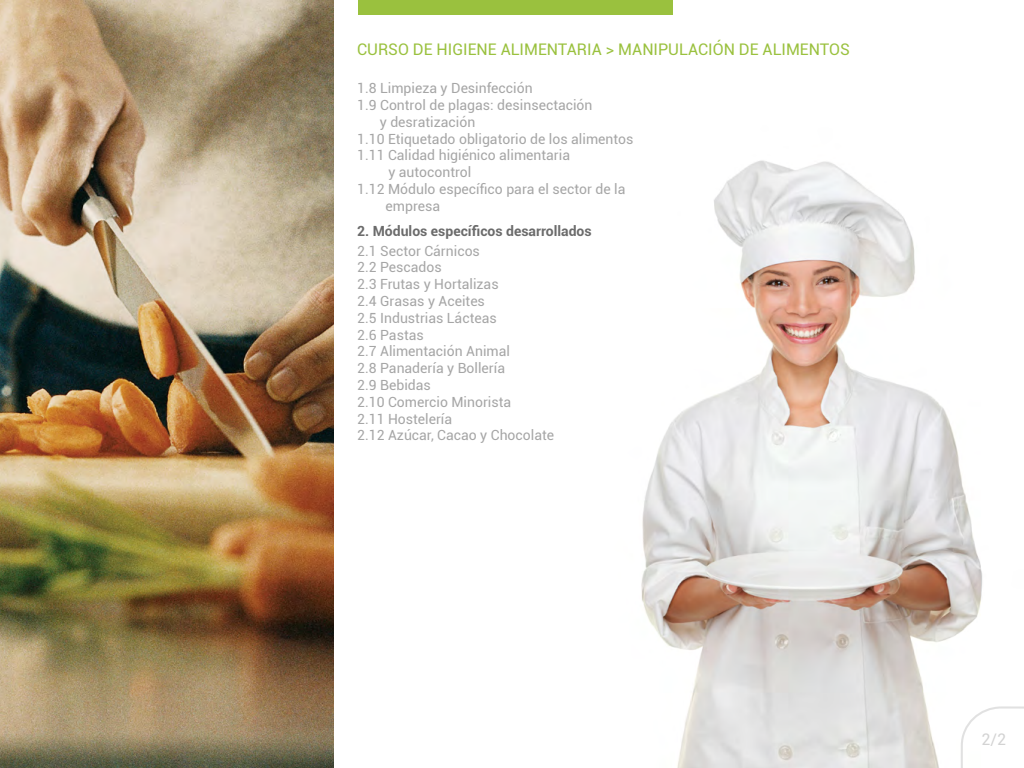
<style>
.page{position:relative;width:1024px;height:768px;background:#fff}
.page>*{position:absolute;margin:0;border:0;box-sizing:border-box;transform-origin:0 0}
.t1{font:16px "Roboto";color:#9ac13e}
.t2{font:16px "Roboto";color:#d3d3d3}
.t3{font:14px/16.8px "Roboto";color:#a6a6a6}
.t4{font:700 14px "Roboto";color:#6b6b6b}
</style>
<div class="page">
<img style="left:641px;top:160px;width:341px;height:608px">
<div style="left:358px;top:0;width:315px;height:14px;background:#9ac13e"></div>
<img style="left:0;top:0;width:334px;height:768px">
<svg style="left:960px;top:705px;width:64px;height:63px"></svg>
<p class="t1" style="left:357px;top:38px;width:494px">CURSO DE HIGIENE ALIMENTARIA &gt; MANIPULACIÓN DE ALIMENTOS</p>
<p class="t3" style="left:357px;top:79px;width:177px">1.8 Limpieza y Desinfección</p>
<p class="t3" style="left:357px;top:96px;width:237px">1.9 Control de plagas: desinsectación</p>
<p class="t3" style="left:380px;top:113px;width:97px">y desratización</p>
<p class="t3" style="left:357px;top:130px;width:278px">1.10 Etiquetado obligatorio de los alimentos</p>
<p class="t3" style="left:357px;top:146px;width:214px">1.11 Calidad higiénico alimentaria</p>
<p class="t3" style="left:388px;top:163px;width:85px">y autocontrol</p>
<p class="t3" style="left:357px;top:180px;width:270px">1.12 Módulo específico para el sector de la</p>
<p class="t3" style="left:386px;top:197px;width:56px">empresa</p>
<p class="t4" style="left:357px;top:221px;width:236px">2. Módulos específicos desarrollados</p>
<p class="t3" style="left:357px;top:242px;width:198px">2.1 Sector Cárnicos<br>2.2 Pescados<br>2.3 Frutas y Hortalizas<br>2.4 Grasas y Aceites<br>2.5 Industrias Lácteas<br>2.6 Pastas<br>2.7 Alimentación Animal<br>2.8 Panadería y Bollería<br>2.9 Bebidas<br>2.10 Comercio Minorista<br>2.11 Hostelería<br>2.12 Azúcar, Cacao y Chocolate</p>
<p class="t2" style="left:981px;top:728px;width:26px">2/2</p>
</div>
